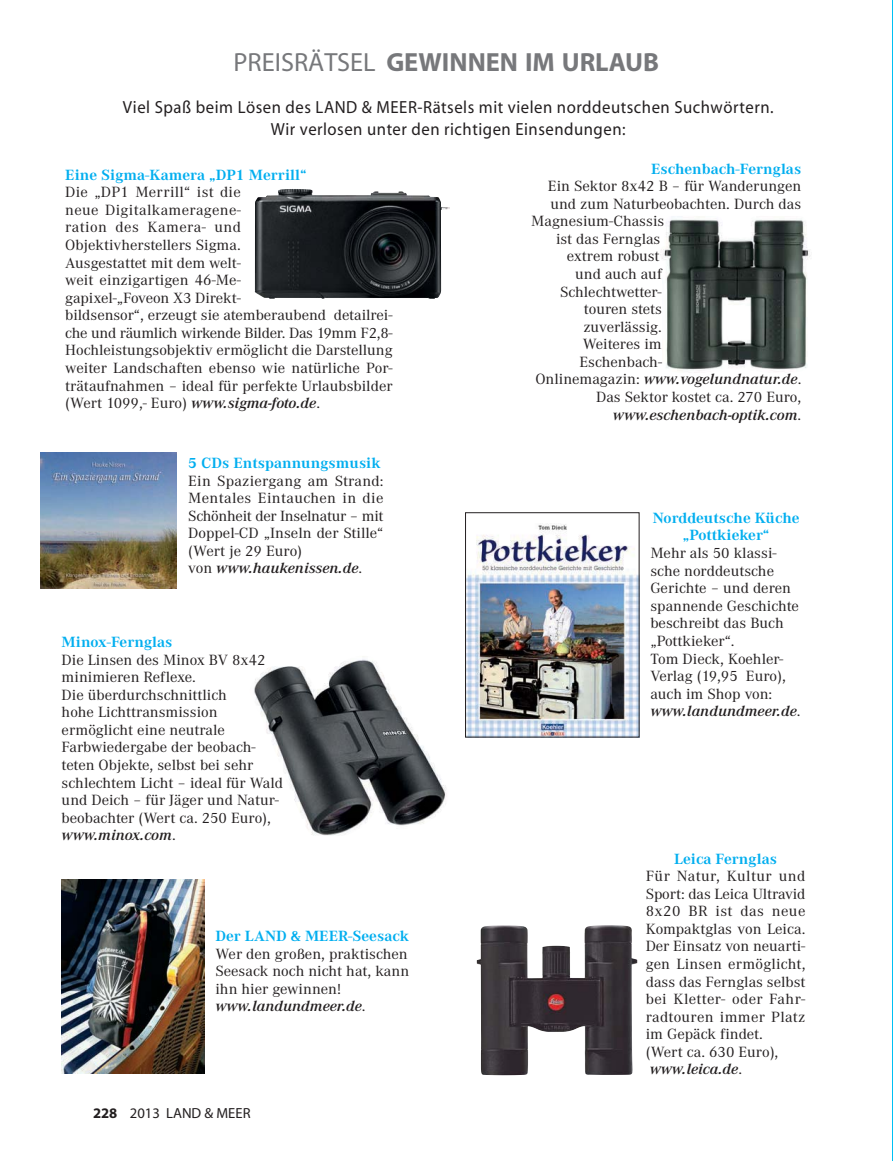
<style>
.page{position:relative;width:893px;height:1161px;background:#fff}
.page>*{position:absolute;margin:0;border:0;box-sizing:border-box;transform-origin:0 0}
.t1{font:700 26.4px "Myriad";color:#77787b}
.t2{font:17.55px/21.9px "Myriad";letter-spacing:.03em;color:#231f20;text-align:center;scale:.95 1}
.t3{font:15.45px/17.5px "Corporate A";color:#231f20;scale:1.05 1}
.t4{font:700 15.45px/17.5px "Corporate A";color:#00aeef;text-align:center;scale:1.05 1}
.t5{font:italic 600 15.45px "Corporate A";color:#231f20;scale:1.05 1}
.t6{font:14.7px "Myriad";color:#231f20}
.s1{font-weight:400}
.s2{font-weight:400;font-style:normal}
.s3{font-weight:600;font-style:italic}
.s4{font-weight:700}
</style>
<div class="page">
<img style="left:41px;top:453px;width:135px;height:136px">
<img style="left:660px;top:216px;width:151px;height:157px">
<img style="left:477px;top:925px;width:126px;height:150px">
<img style="left:254px;top:656px;width:193px;height:180px">
<img style="left:255px;top:189px;width:195px;height:110px">
<img style="left:467px;top:524px;width:170px;height:211px">
<div style="left:465px;top:512px;width:174px;height:225px;border:1px solid #231f20"></div>
<img style="left:62px;top:879px;width:142px;height:195px">
<h1 class="t1" style="left:234px;top:53px;width:427px"><span class="s1">PREISRÄTSEL</span> GEWINNEN IM URLAUB</h1>
<p class="t2" style="left:123px;top:97px;width:686px">Viel Spaß beim Lösen des LAND &amp; MEER-Rätsels mit vielen norddeutschen Suchwörtern.<br>Wir verlosen unter den richtigen Einsendungen:</p>
<p class="t4" style="left:651px;top:161px;width:145px">Eschenbach-Fernglas</p>
<p class="t3" style="left:548px;top:179px;width:243px">Ein Sektor 8x42 B – für Wanderungen</p>
<p class="t3" style="left:550px;top:196px;width:240px">und zum Naturbeobachten. Durch das</p>
<p class="t3" style="left:531px;top:214px;width:128px">Magnesium-Chassis</p>
<p class="t3" style="left:556px;top:231px;width:101px">ist das Fernglas</p>
<p class="t3" style="left:567px;top:249px;width:90px">extrem robust</p>
<p class="t3" style="left:575px;top:266px;width:84px">und auch auf</p>
<p class="t3" style="left:560px;top:284px;width:98px">Schlechtwetter -</p>
<p class="t3" style="left:584px;top:302px;width:76px">touren stets</p>
<p class="t3" style="left:583px;top:319px;width:76px">zuverlässig.</p>
<p class="t3" style="left:583px;top:337px;width:77px">Weiteres im</p>
<p class="t3" style="left:579px;top:354px;width:80px">Eschenbach-</p>
<p class="t5" style="left:535px;top:373px;width:255px"><span class="s2">Onlinemagazin:</span> www.vogelundnatur.de<span class="s2">.</span></p>
<p class="t3" style="left:596px;top:390px;width:197px">Das Sektor kostet ca. 270 Euro,</p>
<p class="t5" style="left:613px;top:408px;width:181px">www.eschenbach-optik.com<span class="s2">.</span></p>
<p class="t4" style="left:65px;top:167px;width:231px">Eine Sigma-Kamera „DP1 Merrill“</p>
<p class="t3" style="left:65px;top:185px;width:313px">Die „DP1 Merrill“ ist die<br>neue Digitalkameragene-<br>ration des Kamera- und<br>Objektivherstellers Sigma.<br>Ausgestattet mit dem welt-<br>weit einzigartigen 46-Me -<br>ga pixel-„Foveon X3 Direkt-<br>bildsensor“, erzeugt sie atemberaubend detailrei&shy;che und räumlich wirkende Bilder. Das 19mm F2,8- Hochleistungsobjektiv ermöglicht die Darstellung weiter Landschaften ebenso wie natürliche Por&shy;trätaufnahmen – ideal für perfekte Urlaubsbilder (Wert 1099,- Euro) <span class="s3">www.sigma-foto.de</span>.</p>
<p class="t4" style="left:188px;top:455px;width:185px">5 CDs Entspannungsmusik</p>
<p class="t3" style="left:188px;top:473px;width:188px">Ein Spaziergang am Strand:<br>Mentales Eintauchen in die<br>Schönheit der Inselnatur – mit<br>Doppel-CD „Inseln der Stille“ (Wert je 29 Euro)<br>von <span class="s3">www.haukenissen.de</span>.</p>
<p class="t4" style="left:62px;top:634px;width:107px">Minox-Fernglas</p>
<p class="t3" style="left:62px;top:652px;width:212px">Die Linsen des Minox BV 8x42 minimieren Reflexe.<br>Die überdurchschnittlich<br>hohe Lichttransmission ermöglicht eine neutrale<br>Farbwiedergabe der beobach - teten Objekte, selbst bei sehr schlechtem Licht – ideal für Wald und Deich – für Jäger und Natur&shy;beobachter (Wert ca. 250 Euro), <span class="s3">www.minox.com</span>.</p>
<p class="t4" style="left:215px;top:929px;width:186px">Der LAND &amp; MEER-Seesack</p>
<p class="t3" style="left:215px;top:946px;width:186px">Wer den großen, praktischen<br>Seesack noch nicht hat, kann ihn hier gewinnen! <span class="s3">www.landundmeer.de</span>.</p>
<p class="t6" style="left:93px;top:1108px;width:159px"><span class="s4">228</span> 2013 LAND &amp; MEER</p>
<p class="t4" style="left:653px;top:510px;width:141px">Norddeutsche Küche „Pottkieker“</p>
<p class="t3" style="left:650px;top:545px;width:144px">Mehr als 50 klassi&shy;sche norddeutsche<br>Gerichte – und deren spannende Geschichte beschreibt das Buch „Pottkieker“.<br>Tom Dieck, Koehler-<br>Verlag (19,95 Euro), auch im Shop von: <span class="s3">www.landundmeer.de</span>.</p>
<p class="t4" style="left:674px;top:851px;width:99px">Leica Fernglas</p>
<p class="t3" style="left:646px;top:869px;width:154px">Für Natur, Kultur und<br>Sport: das Leica Ultravid<br>8x20 BR ist das neue<br>Kompaktglas von Leica.<br>Der Einsatz von neuarti&shy;gen Linsen er mög licht, dass das Fern glas selbst bei Kletter- oder Fahr&shy;radtouren immer Platz im Gepäck findet.<br>(Wert ca. 630 Euro), <span class="s3">www.leica.de</span>.</p>
</div>
